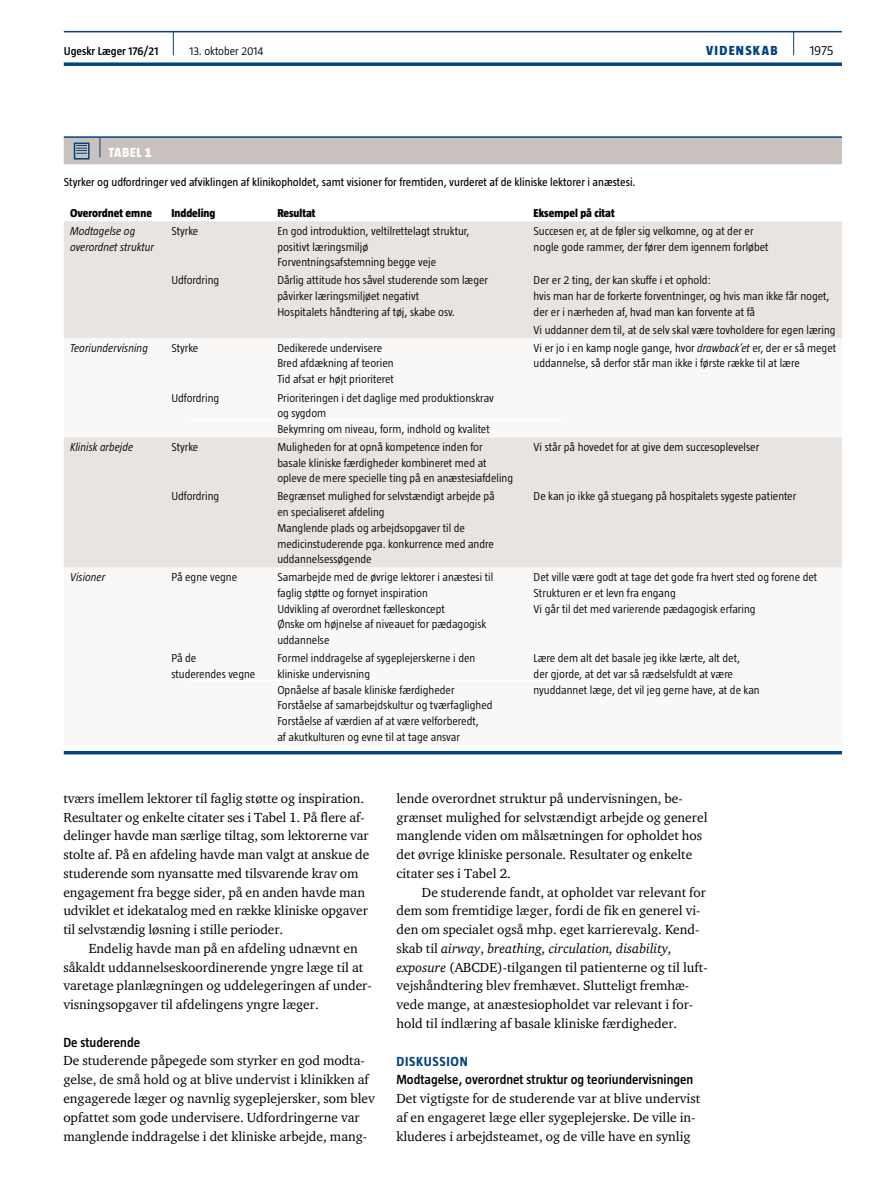
<style>
.page{position:relative;width:893px;height:1191px;background:#fff}
.page>*{position:absolute;margin:0;border:0;box-sizing:border-box;transform-origin:0 0}
.t1{font:13.5px/18.8px "ITC Charter Com";color:#000}
.t2{font:600 13.5px "Taz";color:#000}
.t3{font:700 13.5px "Taz";letter-spacing:.05em;color:#004282}
.t4{font:800 13.5px "Taz";letter-spacing:.095em;color:#004282}
.t5{font:800 13.5px "Taz";color:#fff}
.t6{font:300 13.5px "Taz";color:#000}
.t7{font:300 11.7px/15.8px "Taz";color:#000}
.t8{font:11.7px "Taz";color:#000}
.t9{font:italic 300 11.7px/15.8px "Taz";color:#000}
.t10{font:800 11.7px "Taz";color:#000}
.t11{font:600 11.7px "Taz";color:#000}
.s1{font-style:italic}
</style>
<div class="page">
<hr style="left:64px;top:31px;width:778px;height:1px;background:#004282">
<svg style="left:64px;top:62px;width:778px;height:4px;background:#225b92"></svg>
<svg style="left:793px;top:32px;width:1px;height:23px"></svg>
<svg style="left:173px;top:32px;width:1px;height:23px"></svg>
<hr style="left:64px;top:136px;width:36px;height:2px;background:#004282">
<hr style="left:100px;top:136px;width:742px;height:2px;background:#004282">
<div style="left:64px;top:137px;width:778px;height:27px;background:#c8c1bd"></div>
<div style="left:64px;top:221px;width:778px;height:117px;background:#e7e4e1"></div>
<div style="left:64px;top:437px;width:778px;height:131px;background:#e7e4e1"></div>
<hr style="left:64px;top:751px;width:778px;height:3px;background:#004282">
<p class="t11" style="left:64px;top:45px;width:96px">Ugeskr Læger 176/21</p>
<p class="t7" style="left:189px;top:43px;width:76px">13. oktober 2014</p>
<p class="t4" style="left:706px;top:43px;width:73px">VIDENSKAB</p>
<p class="t6" style="left:810px;top:43px;width:25px">1975</p>
<p class="t5" style="left:108px;top:145px;width:14px">Tabel</p>
<p class="t5" style="left:145px;top:145px;width:9px">1</p>
<p class="t8" style="left:64px;top:176px;width:573px">Styrker og udfordringer ved afviklingen af klinikopholdet, samt visioner for fremtiden, vurderet af de kliniske lektorer i anæstesi.</p>
<p class="t10" style="left:70px;top:206px;width:83px">Overordnet emne</p>
<p class="t10" style="left:171px;top:206px;width:46px">Inddeling</p>
<p class="t10" style="left:277px;top:206px;width:40px">Resultat</p>
<p class="t10" style="left:534px;top:206px;width:83px">Eksempel på citat</p>
<p class="t9" style="left:70px;top:223px;width:85px">Modtagelse og overordnet struktur</p>
<p class="t7" style="left:171px;top:223px;width:28px">Styrke</p>
<p class="t7" style="left:277px;top:223px;width:194px">En god introduktion, veltilrettelagt struktur, positivt læringsmiljø<br>Forventningsafstemning begge veje</p>
<p class="t7" style="left:534px;top:223px;width:237px">Succesen er, at de føler sig velkomne, og at der er nogle gode rammer, der fører dem igennem forløbet</p>
<p class="t7" style="left:171px;top:272px;width:49px">Udfordring</p>
<p class="t7" style="left:277px;top:272px;width:212px">Dårlig attitude hos såvel studerende som læger påvirker læringsmiljøet negativt<br>Hospitalets håndtering af tøj, skabe osv.</p>
<p class="t7" style="left:534px;top:272px;width:298px">Der er 2 ting, der kan skuffe i et ophold:<br>hvis man har de forkerte forventninger, og hvis man ikke får noget, der er i nærheden af, hvad man kan forvente at få</p>
<p class="t7" style="left:534px;top:322px;width:303px">Vi uddanner dem til, at de selv skal være tovholdere for egen læring</p>
<p class="t9" style="left:70px;top:339px;width:79px">Teoriundervisning</p>
<p class="t7" style="left:171px;top:339px;width:28px">Styrke</p>
<p class="t7" style="left:277px;top:339px;width:118px">Dedikerede undervisere<br>Bred afdækning af teorien<br>Tid afsat er højt prioriteret</p>
<p class="t7" style="left:534px;top:339px;width:304px">Vi er jo i en kamp nogle gange, hvor <span class="s1">drawback’et</span> er, der er så meget uddannelse, så derfor står man ikke i første række til at lære</p>
<p class="t7" style="left:171px;top:389px;width:49px">Udfordring</p>
<p class="t7" style="left:277px;top:389px;width:218px">Prioriteringen i det daglige med produktionskrav og sygdom<br>Bekymring om niveau, form, indhold og kvalitet</p>
<p class="t9" style="left:70px;top:439px;width:65px">Klinisk arbejde</p>
<p class="t7" style="left:171px;top:439px;width:28px">Styrke</p>
<p class="t7" style="left:277px;top:439px;width:237px">Muligheden for at opnå kompetence inden for basale kliniske færdigheder kombineret med at opleve de mere specielle ting på en anæstesiafdeling</p>
<p class="t7" style="left:534px;top:439px;width:227px">Vi står på hovedet for at give dem succesoplevelser</p>
<p class="t7" style="left:171px;top:488px;width:49px">Udfordring</p>
<p class="t7" style="left:277px;top:488px;width:219px">Begrænset mulighed for selvstændigt arbejde på en specialiseret afdeling<br>Manglende plads og arbejdsopgaver til de medicinstuderende pga. konkurrence med andre uddannelsessøgende</p>
<p class="t7" style="left:534px;top:488px;width:264px">De kan jo ikke gå stuegang på hospitalets sygeste patienter</p>
<p class="t9" style="left:70px;top:569px;width:37px">Visioner</p>
<p class="t7" style="left:171px;top:569px;width:67px">På egne vegne</p>
<p class="t7" style="left:277px;top:569px;width:217px">Samarbejde med de øvrige lektorer i anæstesi til faglig støtte og fornyet inspiration<br>Udvikling af overordnet fælleskoncept<br>Ønske om højnelse af niveauet for pædagogisk uddannelse</p>
<p class="t7" style="left:534px;top:569px;width:285px">Det ville være godt at tage det gode fra hvert sted og forene det<br>Strukturen er et levn fra engang<br>Vi går til det med varierende pædagogisk erfaring</p>
<p class="t7" style="left:171px;top:650px;width:86px">På de<br>studerendes vegne</p>
<p class="t7" style="left:277px;top:650px;width:217px">Formel inddragelse af sygeplejerskerne i den kliniske undervisning<br>Opnåelse af basale kliniske færdigheder Forståelse af samarbejdskultur og tværfaglighed Forståelse af værdien af at være velforberedt,<br>af akutkulturen og evne til at tage ansvar</p>
<p class="t7" style="left:534px;top:650px;width:228px">Lære dem alt det basale jeg ikke lærte, alt det,<br>der gjorde, at det var så rædselsfuldt at være nyuddannet læge, det vil jeg gerne have, at de kan</p>
<p class="t1" style="left:63px;top:788px;width:307px">tværs imellem lektorer til faglig støtte og inspiration.<br>Resultater og enkelte citater ses i Tabel 1. På flere af&shy;delinger havde man særlige tiltag, som lektorerne var stolte af. På en afdeling havde man valgt at anskue de studerende som nyansatte med tilsvarende krav om engagement fra begge sider, på en anden havde man udviklet et idekatalog med en række kliniske opgaver til selvstændig løsning i stille perioder.</p>
<p class="t1" style="left:63px;top:938px;width:310px;text-indent:26px">Endelig havde man på en afdeling udnævnt en såkaldt uddannelseskoordinerende yngre læge til at varetage planlægningen og uddelegeringen af under&shy;visningsopgaver til afdelingens yngre læger.</p>
<p class="t2" style="left:63px;top:1034px;width:78px">De studerende</p>
<p class="t1" style="left:63px;top:1051px;width:313px">De studerende påpegede som styrker en god modta&shy;gelse, de små hold og at blive undervist i klinikken af engagerede læger og navnlig sygeplejersker, som blev opfattet som gode undervisere. Udfordringerne var manglende inddragelse i det kliniske arbejde, mang-</p>
<p class="t1" style="left:396px;top:788px;width:313px">lende overordnet struktur på undervisningen, be&shy;grænset mulighed for selvstændigt arbejde og generel manglende viden om målsætningen for opholdet hos det øvrige kliniske personale. Resultater og enkelte citater ses i Tabel 2.</p>
<p class="t1" style="left:396px;top:882px;width:313px;text-indent:26px">De studerende fandt, at opholdet var relevant for dem som fremtidige læger, fordi de fik en generel vi&shy;den om specialet også mhp. eget karrierevalg. Kend&shy;skab til <span class="s1">airway</span>, <span class="s1">breathing, circulation, disability, exposure</span> (ABCDE)-tilgangen til patienterne og til luft&shy;vejshåndtering blev fremhævet. Slutteligt fremhæ&shy;vede mange, at anæstesiopholdet var relevant i for&shy;hold til indlæring af basale kliniske færdigheder.</p>
<p class="t3" style="left:396px;top:1053px;width:64px">DISKUSSION</p>
<p class="t2" style="left:396px;top:1072px;width:298px">Modtagelse, overordnet struktur og teoriundervisningen</p>
<p class="t1" style="left:396px;top:1088px;width:305px">Det vigtigste for de studerende var at blive undervist af en engageret læge eller sygeplejerske. De ville in&shy;kluderes i arbejdsteamet, og de ville have en synlig</p>
</div>
